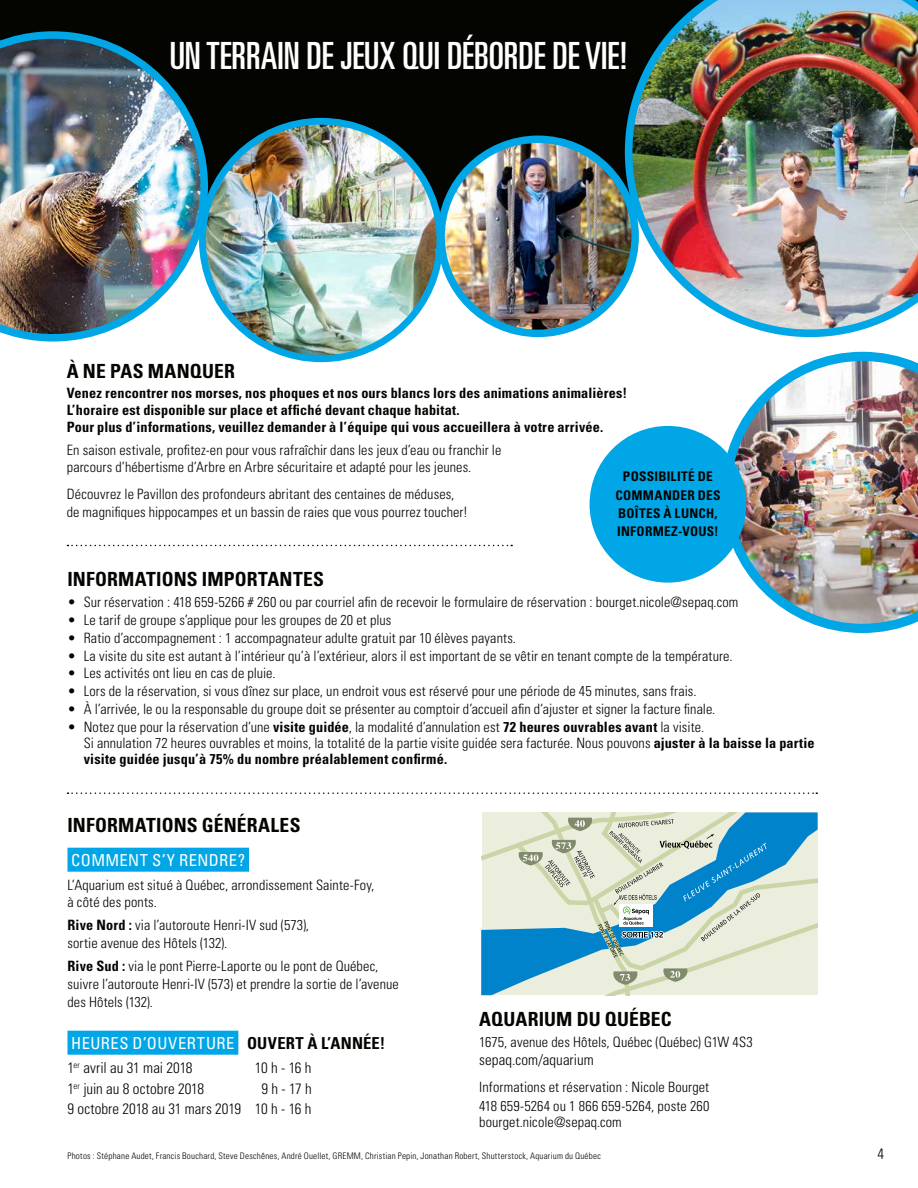
<style>
.page{position:relative;width:918px;height:1188px;background:#fff}
.page>*{position:absolute;margin:0;border:0;box-sizing:border-box;transform-origin:0 0}
.t1{font:ultra-condensed 37.5px "Univers";color:#fff}
.t2{font:700 condensed 19.5px "Univers";letter-spacing:.005em;color:#040401}
.t3{font:condensed 16.5px "Univers";letter-spacing:.03em;color:#fff}
.t4{font:300 condensed 15px/20.1px "Univers";color:#040401;text-align:right}
.t5{font:300 condensed 14.25px/15.8px "Univers";letter-spacing:.01em;color:#040401}
.t6{font:700 condensed 14.25px/17.1px "Univers";letter-spacing:.01em;color:#040401}
.t7{font:700 condensed 13.35px/18.1px "Univers";letter-spacing:.02em;color:#040401;text-align:center}
.t8{font:300 condensed 9px "Univers";letter-spacing:.025em;color:#040401}
.s1{font-weight:700}
.s2{font-weight:700;color:#040401}
</style>
<div class="page">
<div style="left:0;top:0;width:918px;height:218px;background:#040401"></div>
<div style="left:68px;top:848px;width:181px;height:24px;background:#00a6e6"></div>
<div style="left:68px;top:1031px;width:170px;height:24px;background:#00a6e6"></div>
<svg style="left:481px;top:812px;width:337px;height:183px;background:#aececf"></svg>
<svg style="left:68px;top:792px;width:749px;height:2px"></svg>
<svg style="left:68px;top:545px;width:444px;height:1px"></svg>
<img style="left:722px;top:352px;width:196px;height:281px">
<div style="left:590px;top:426px;width:156px;height:157px;background:#00a6e6;border-radius:50%"></div>
<img style="left:0;top:31px;width:208px;height:311px">
<img style="left:202px;top:121px;width:238px;height:238px;border-radius:119px">
<div style="left:199px;top:118px;width:244px;height:244px;border:7px solid #00a6e6;border-radius:50%"></div>
<img style="left:625px;top:0;width:293px;height:337px">
<img style="left:441px;top:139px;width:194px;height:194px;border-radius:97px">
<div style="left:437px;top:136px;width:202px;height:201px;border:8px solid #00a6e6;border-radius:50%"></div>
<h1 class="t1" style="left:170px;top:34px;width:459px">UN TERRAIN DE JEUX QUI DÉBORDE DE VIE!</h1>
<h2 class="t2" style="left:67px;top:359px;width:170px">À NE PAS MANQUER</h2>
<p class="t6" style="left:67px;top:384px;width:562px">Venez rencontrer nos morses, nos phoques et nos ours blancs lors des animations animalières!<br>L’horaire est disponible sur place et affiché devant chaque habitat.<br>Pour plus d’informations, veuillez demander à l’équipe qui vous accueillera à votre arrivée.</p>
<p class="t5" style="left:67px;top:442px;width:436px;line-height:16.5px">En saison estivale, profitez-en pour vous rafraîchir dans les jeux d’eau ou franchir le parcours d’hébertisme d’Arbre en Arbre sécuritaire et adapté pour les jeunes.</p>
<p class="t5" style="left:67px;top:485px;width:403px;line-height:18px">Découvrez le Pavillon des profondeurs abritant des centaines de méduses, de magnifiques hippocampes et un bassin de raies que vous pourrez toucher!</p>
<p class="t7" style="left:615px;top:467px;width:107px">POSSIBILITÉ DE<br>COMMANDER DES<br>BOÎTES À LUNCH,<br>INFORMEZ-VOUS!</p>
<h2 class="t2" style="left:68px;top:567px;width:258px">INFORMATIONS IMPORTANTES</h2>
<p class="t5" style="left:68px;top:594px;width:672px">• Sur réservation : 418 659-5266 # 260 ou par courriel afin de recevoir le formulaire de réservation : bourget.nicole@sepaq.com</p>
<p class="t5" style="left:68px;top:612px;width:325px">• Le tarif de groupe s’applique pour les groupes de 20 et plus</p>
<p class="t5" style="left:68px;top:630px;width:450px">• Ratio d’accompagnement : 1 accompagnateur adulte gratuit par 10 élèves payants.</p>
<p class="t5" style="left:68px;top:647px;width:667px">• La visite du site est autant à l’intérieur qu’à l’extérieur, alors il est important de se vêtir en tenant compte de la température.</p>
<p class="t5" style="left:68px;top:665px;width:210px">• Les activités ont lieu en cas de pluie.</p>
<p class="t5" style="left:68px;top:683px;width:631px">• Lors de la réservation, si vous dînez sur place, un endroit vous est réservé pour une période de 45 minutes, sans frais.</p>
<p class="t5" style="left:68px;top:701px;width:649px">• À l’arrivée, le ou la responsable du groupe doit se présenter au comptoir d’accueil afin d‘ajuster et signer la facture finale.</p>
<p class="t5" style="left:84px;top:719px;width:732px;text-indent:-16px">• Notez que pour la réservation d’une <span class="s1">visite guidée</span>, la modalité d’annulation est <span class="s1">72 heures ouvrables avant</span> la visite.<br>Si annulation 72 heures ouvrables et moins, la totalité de la partie visite guidée sera facturée. Nous pouvons <span class="s1">ajuster à la baisse la partie visite guidée jusqu’à 75% du nombre préalablement confirmé.</span></p>
<h2 class="t2" style="left:68px;top:814px;width:235px">INFORMATIONS GÉNÉRALES</h2>
<p class="t3" style="left:71px;top:849px;width:175px">COMMENT S’Y RENDRE?</p>
<p class="t5" style="left:68px;top:876px;width:308px;line-height:17.1px">L’Aquarium est situé à Québec, arrondissement Sainte-Foy, à côté des ponts.</p>
<p class="t5" style="left:68px;top:917px;width:243px;line-height:17.1px"><span class="s1">Rive Nord :</span> via l’autoroute Henri-IV sud (573), sortie avenue des Hôtels (132).</p>
<p class="t5" style="left:68px;top:957px;width:333px;line-height:17.5px"><span class="s1">Rive Sud :</span> via le pont Pierre-Laporte ou le pont de Québec, suivre l’autoroute Henri-IV (573) et prendre la sortie de l’avenue des Hôtels (132).</p>
<p class="t3" style="left:71px;top:1032px;width:315px">HEURES D’OUVERTURE <span class="s2">OUVERT À L’ANNÉE!</span></p>
<p class="t4" style="left:68px;top:1058px;width:127px">1<sup>er</sup> avril au 31 mai 2018</p>
<p class="t4" style="left:255px;top:1058px;width:58px">10 h - 16 h</p>
<p class="t4" style="left:67px;top:1078px;width:138px">1<sup>er</sup> juin au 8 octobre 2018</p>
<h2 class="t2" style="left:479px;top:1007px;width:194px">AQUARIUM DU QUÉBEC</h2>
<p class="t5" style="left:479px;top:1033px;width:275px">1675, avenue des Hôtels, Québec (Québec) G1W 4S3</p>
<p class="t4" style="left:479px;top:1049px;width:116px">sepaq.com/aquarium</p>
<p class="t5" style="left:479px;top:1078px;width:232px;line-height:18.6px">Informations et réservation : Nicole Bourget<br>418 659-5264 ou 1 866 659-5264, poste 260</p>
<p class="t5" style="left:479px;top:1114px;width:144px">bourget.nicole@sepaq.com</p>
<p class="t8" style="left:68px;top:1150px;width:535px">Photos : Stéphane Audet, Francis Bouchard, Steve Deschênes, André Ouellet, GREMM, Christian Pepin, Jonathan Robert, Shutterstock, Aquarium du Québec</p>
<p class="t4" style="left:878px;top:1144px;width:8px">4</p>
<p class="t4" style="left:67px;top:1078px;width:246px">9 h - 17 h<br>9 octobre 2018 au 31 mars 2019 10 h - 16 h</p>
</div>
